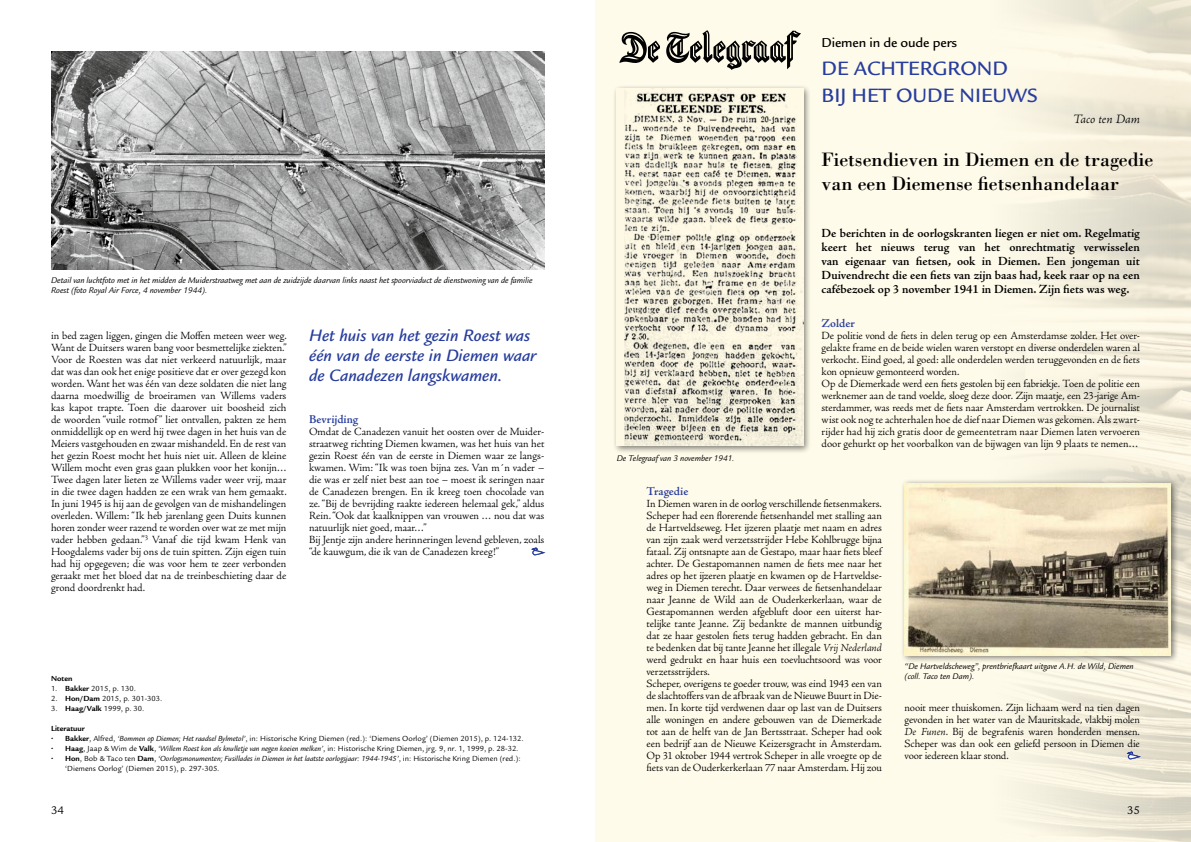
<style>
.page{position:relative;width:1191px;height:842px;background:#fff}
.page>*{position:absolute;margin:0;border:0;box-sizing:border-box;transform-origin:0 0}
.t1{font:500 21px/27px "Legacy Sans Std";color:#273d9e}
.t2{font:20px/24px "Bodoni Std";color:#000}
.t3{font:italic 500 18px/20px "Legacy Sans Std";color:#273d9e}
.t4{font:500 14px "Legacy Sans Std";letter-spacing:-.01em;color:#000}
.t5{font:italic 300 13px "Adobe Jenson Pro";letter-spacing:-.005em;color:#000}
.t6{font:600 12.5px/14px "Adobe Jenson Pro";letter-spacing:-.005em;color:#000;text-align:justify}
.t7{font:600 12px "Adobe Jenson Pro";letter-spacing:-.005em;color:#273d9e}
.t8{font:12px "Legacy Sans Std";color:#000}
.t9{font:300 11px/12px "Adobe Jenson Pro";letter-spacing:-.005em;color:#000}
.t10{font:italic 9px/10px "Legacy Sans Std";color:#000}
.t11{font:8px/10px "Legacy Sans Std";color:#000}
.t12{font:700 8px "Legacy Sans Std";color:#000}
.s1{font-weight:700}
.s2{font-style:italic}
</style>
<div class="page">
<div style="left:595px;top:0;width:596px;height:842px;background:#fffbea"></div>
<img style="left:1032px;top:0;width:159px;height:842px">
<div style="left:900px;top:479px;width:279px;height:184px;background:#000;opacity:.5"></div>
<img style="left:904px;top:483px;width:266px;height:172px">
<div style="left:613px;top:84px;width:198px;height:370px;background:#000;opacity:.5"></div>
<img style="left:617px;top:88px;width:186px;height:358px">
<svg style="left:619px;top:32px;width:41px;height:31px"></svg>
<svg style="left:666px;top:30px;width:134px;height:40px"></svg>
<div style="left:532px;top:550px;width:12px;height:5px;border:1px solid #273d9e;border-radius:2px"></div>
<div style="left:533px;top:550px;width:10px;height:5px;border:1px solid #273d9e;border-radius:2px"></div>
<div style="left:1128px;top:754px;width:11px;height:5px;border:1px solid #273d9e;border-radius:2px"></div>
<div style="left:1128px;top:754px;width:10px;height:5px;border:1px solid #273d9e;border-radius:2px"></div>
<img style="left:51px;top:51px;width:493px;height:218px">
<p class="t4" style="left:821px;top:35px;width:137px">Diemen in de oude pers</p>
<h1 class="t1" style="left:821px;top:55px;width:218px">DE ACHTERGROND<br>BIJ HET OUDE NIEUWS</h1>
<p class="t5" style="left:1073px;top:112px;width:68px">Taco ten Dam</p>
<p class="t10" style="left:51px;top:275px;width:483px">Detail van luchtfoto met in het midden de Muiderstraatweg met aan de zuidzijde daarvan links naast het spoorviaduct de dienstwoning van de familie<br>Roest (foto Royal Air Force, 4 november 1944).</p>
<p class="t9" style="left:51px;top:330px;width:237px;text-align:justify">in bed zagen liggen, gingen die Moffen meteen weer weg.<br>Want de Duitsers waren bang voor besmettelijke ziekten.” Voor de Roesten was dat niet verkeerd natuurlijk, maar dat was dan ook het enige positieve dat er over gezegd kon worden. Want het was één van deze soldaten die niet lang daarna moedwillig de broeiramen van Willems vaders kas kapot trapte. Toen die daarover uit boosheid zich de woorden “vuile rotmof ” liet ontvallen, pakten ze hem onmiddellijk op en werd hij twee dagen in het huis van de Meiers vastgehouden en zwaar mishandeld. En de rest van het gezin Roest mocht het huis niet uit. Alleen de kleine Willem mocht even gras gaan plukken voor het konijn… Twee dagen later lieten ze Willems vader weer vrij, maar in die twee dagen hadden ze een wrak van hem gemaakt.<br>In juni 1945 is hij aan de gevolgen van de mishandelingen overleden. Willem: “Ik heb jarenlang geen Duits kunnen horen zonder weer razend te worden over wat ze met mijn vader hebben gedaan.”<sup>3</sup> Vanaf die tijd kwam Henk van Hoogdalems vader bij ons de tuin spitten. Zijn eigen tuin had hij opgegeven; die was voor hem te zeer verbonden geraakt met het bloed dat na de treinbeschieting daar de grond doordrenkt had.</p>
<h3 class="t3" style="left:309px;top:325px;width:229px">Het huis van het gezin Roest was één van de eerste in Diemen waar de Canadezen langskwamen.</h3>
<p class="t7" style="left:309px;top:412px;width:51px">Bevrijding</p>
<p class="t9" style="left:309px;top:426px;width:237px">Omdat de Canadezen vanuit het oosten over de Muider&shy;straatweg richting Diemen kwamen, was het huis van het gezin Roest één van de eerste in Diemen waar ze langs&shy;kwamen. Wim: “Ik was toen bijna zes. Van m´n vader – die was er zelf niet best aan toe – moest ik seringen naar de Canadezen brengen. En ik kreeg toen chocolade van ze. “Bij de bevrijding raakte iedereen helemaal gek,” aldus Rein. “Ook dat kaalknippen van vrouwen … nou dat was natuurlijk niet goed, maar…”<br>Bij Jentje zijn andere herinneringen levend gebleven, zoals “de kauwgum, die ik van de Canadezen kreeg!”</p>
<p class="t12" style="left:51px;top:673px;width:23px">Noten</p>
<p class="t11" style="left:51px;top:683px;width:86px">1. <span class="s1">Bakker</span> 2015, p. 130.</p>
<p class="t11" style="left:51px;top:693px;width:113px">2. <span class="s1">Hon/Dam</span> 2015, p. 301-303.</p>
<p class="t11" style="left:51px;top:703px;width:95px">3. <span class="s1">Haag/Valk</span> 1999, p. 30.</p>
<p class="t12" style="left:51px;top:723px;width:35px">Literatuur</p>
<p class="t11" style="left:51px;top:733px;width:474px"><span class="s1">• Bakker</span>, Alfred, <span class="s2">‘Bommen op Diemen; Het raadsel Bylmetol’</span>, in: Historische Kring Diemen (red.): ‘Diemens Oorlog’ (Diemen 2015), p. 124-132.</p>
<p class="t11" style="left:51px;top:743px;width:469px"><span class="s1">• Haag</span>, Jaap &amp; Wim de <span class="s1">Valk</span>, <span class="s2">‘Willem Roest kon als knulletje van negen koeien melken’</span>, in: Historische Kring Diemen, jrg. 9, nr. 1, 1999, p. 28-32.</p>
<p class="t11" style="left:65px;top:753px;width:457px;text-indent:-14px"><span class="s1">• Hon</span>, Bob &amp; Taco ten <span class="s1">Dam</span>, <span class="s2">‘Oorlogsmonumenten; Fusillades in Diemen in het laatste oorlogsjaar: 1944-1945’</span>, in: Historische Kring Diemen (red.): ‘Diemens Oorlog’ (Diemen 2015), p. 297-305.</p>
<h2 class="t2" style="left:821px;top:148px;width:333px">Fietsendieven in Diemen en de tragedie van een Diemense fietsenhandelaar</h2>
<p class="t6" style="left:821px;top:226px;width:320px">De berichten in de oorlogskranten liegen er niet om. Regelmatig keert het nieuws terug van het onrechtmatig verwisselen van eigenaar van fietsen, ook in Diemen. Een jongeman uit Duivendrecht die een fiets van zijn baas had, keek raar op na een cafébezoek op 3 november 1941 in Diemen. Zijn fiets was weg.</p>
<p class="t10" style="left:617px;top:453px;width:119px">De Telegraaf van 3 november 1941.</p>
<p class="t7" style="left:821px;top:316px;width:35px">Zolder</p>
<p class="t9" style="left:821px;top:330px;width:320px">De politie vond de fiets in delen terug op een Amsterdamse zolder. Het over&shy;gelakte frame en de beide wielen waren verstopt en diverse onderdelen waren al verkocht. Eind goed, al goed: alle onderdelen werden teruggevonden en de fiets kon opnieuw gemonteerd worden.<br>Op de Diemerkade werd een fiets gestolen bij een fabriekje. Toen de politie een werknemer aan de tand voelde, sloeg deze door. Zijn maatje, een 23-jarige Am&shy;sterdammer, was reeds met de fiets naar Amsterdam vertrokken. De journalist wist ook nog te achterhalen hoe de dief naar Diemen was gekomen. Als zwart&shy;rijder had hij zich gratis door de gemeentetram naar Diemen laten vervoeren door gehurkt op het voorbalkon van de bijwagen van lijn 9 plaats te nemen…</p>
<p class="t7" style="left:646px;top:484px;width:43px">Tragedie</p>
<p class="t9" style="left:646px;top:498px;width:237px">In Diemen waren in de oorlog verschillende fietsenmakers.<br>Scheper had een florerende fietsenhandel met stalling aan de Hartveldseweg. Het ijzeren plaatje met naam en adres van zijn zaak werd verzetsstrijder Hebe Kohlbrugge bijna fataal. Zij ontsnapte aan de Gestapo, maar haar fiets bleef achter. De Gestapomannen namen de fiets mee naar het adres op het ijzeren plaatje en kwamen op de Hartveldse&shy;weg in Diemen terecht. Daar verwees de fietsenhandelaar naar Jeanne de Wild aan de Ouderkerkerlaan, waar de Gestapomannen werden afgebluft door een uiterst har&shy;telijke tante Jeanne. Zij bedankte de mannen uitbundig dat ze haar gestolen fiets terug hadden gebracht. En dan te bedenken dat bij tante Jeanne het illegale <span class="s2">Vrij Nederland </span>werd gedrukt en haar huis een toevluchtsoord was voor verzetsstrijders.<br>Scheper, overigens te goeder trouw, was eind 1943 een van de slachtoffers van de afbraak van de Nieuwe Buurt in Die&shy;men. In korte tijd verdwenen daar op last van de Duitsers alle woningen en andere gebouwen van de Diemerkade tot aan de helft van de Jan Bertsstraat. Scheper had ook een bedrijf aan de Nieuwe Keizersgracht in Amsterdam.<br>Op 31 oktober 1944 vertrok Scheper in alle vroegte op de fiets van de Ouderkerkerlaan 77 naar Amsterdam. Hij zou</p>
<p class="t10" style="left:904px;top:661px;width:231px">“De Hartveldscheweg”, prentbriefkaart uitgave A.H. de Wild, Diemen (coll. Taco ten Dam).</p>
<p class="t9" style="left:904px;top:702px;width:237px;text-align:justify">nooit meer thuiskomen. Zijn lichaam werd na tien dagen gevonden in het water van de Mauritskade, vlakbij molen <span class="s2">De Funen</span>. Bij de begrafenis waren honderden mensen.<br>Scheper was dan ook een geliefd persoon in Diemen die voor iedereen klaar stond.</p>
<p class="t8" style="left:51px;top:803px;width:14px">34</p>
<p class="t8" style="left:1127px;top:803px;width:14px">35</p>
</div>
